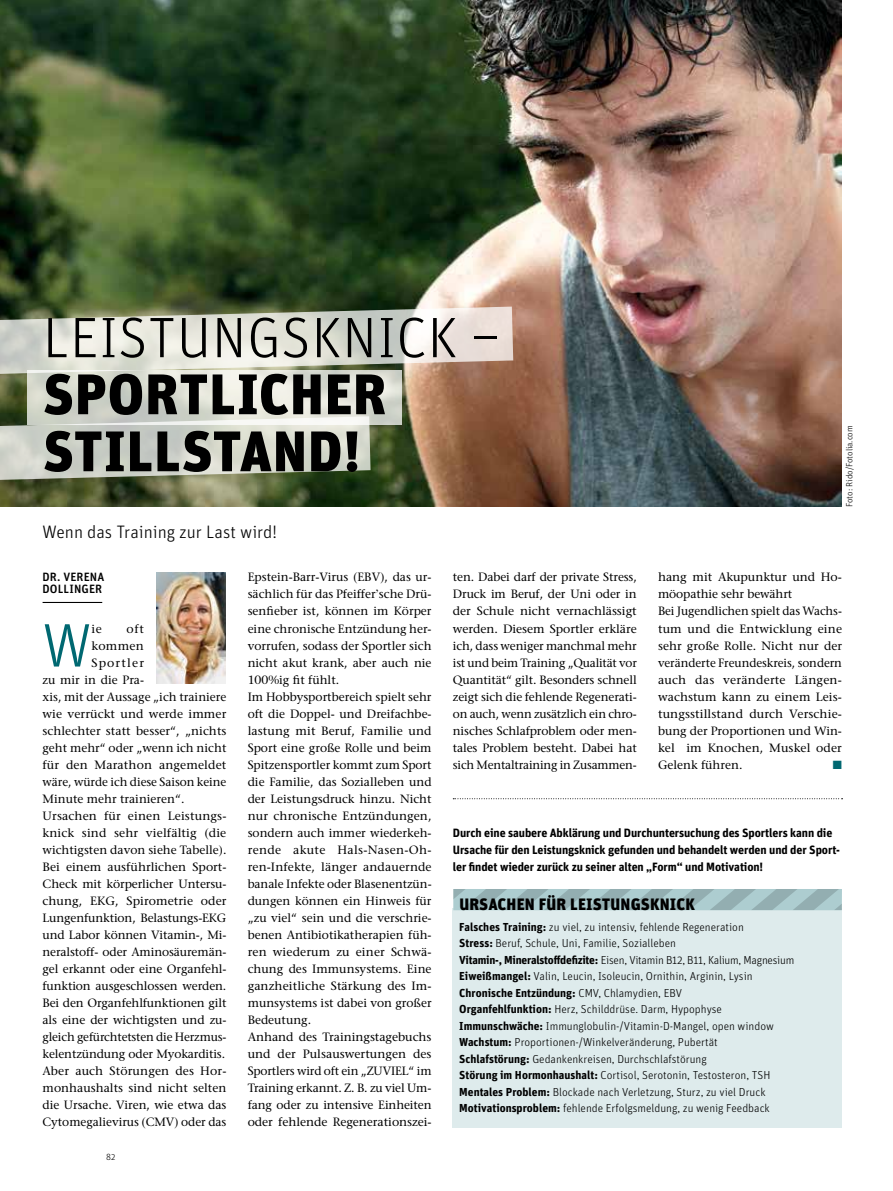
<style>
.page{position:relative;width:893px;height:1191px;background:#fff}
.page>*{position:absolute;margin:0;border:0;box-sizing:border-box;transform-origin:0 0}
.t1{font:300 61.5px "Unit Pro";color:#006871}
.t2{font:900 57px/57px "Unit Pro";letter-spacing:.01em;color:#000}
.t3{font:300 57px "Unit Pro";letter-spacing:.01em;color:#000}
.t4{font:300 18px "Unit Pro";color:#000}
.t5{font:900 16.5px "Unit Pro";letter-spacing:.01em;color:#000}
.t6{font:12px/17px "Stone Serif";color:#000}
.t7{font:700 12px/17px "Unit Pro";letter-spacing:-.01em;color:#000}
.t8{font:500 12px/12px "Unit Pro";letter-spacing:.01em;color:#000}
.t9{font:12px "Stone Serif";letter-spacing:.095em;color:#000}
.t10{font:12px "Zapf Dingbats ITC";color:#006871}
.t11{font:300 11.55px/16.5px "Unit Pro";color:#000}
.t12{font:300 9px "Unit Pro";color:#000}
.s1{font-family:"Times Ten CE"}
.s2{font-weight:700}
</style>
<div class="page">
<img style="left:0;top:0;width:842px;height:506px">
<hr style="left:43px;top:602px;width:59px;height:1px;background:#000">
<svg style="left:0;top:306px;width:513px;height:69px;background:#cccbbe"></svg>
<svg style="left:0;top:416px;width:371px;height:64px;background:#c3c8bb"></svg>
<svg style="left:28px;top:370px;width:374px;height:54px;background:#dcded5"></svg>
<div style="left:453px;top:908px;width:389px;height:219px;background:#deebec"></div>
<svg style="left:453px;top:889px;width:389px;height:21px;background:#a0bdc0"></svg>
<svg style="left:453px;top:798px;width:390px;height:1px"></svg>
<img style="left:157px;top:573px;width:68px;height:110px">
<h2 class="t3" style="left:43px;top:304px;width:458px">Leistu ngsknick –</h2>
<h2 class="t2" style="left:43px;top:364px;width:345px">SPORTLICHER<br>STILLSTAND!</h2>
<h3 class="t4" style="left:43px;top:521px;width:236px">Wenn das Training zur Last wird!</h3>
<p class="t12" style="left:844px;top:507px;width:83px;rotate:-90deg">Foto: Rido/Fotolia.com</p>
<p class="t8" style="left:43px;top:571px;width:63px">DR. VERENA<br>DOLLINGER</p>
<h1 class="t1" style="left:43px;top:609px;width:50px">W</h1>
<p class="t6" style="left:91px;top:620px;width:12px">ie</p>
<p class="t6" style="left:126px;top:620px;width:19px">oft</p>
<p class="t6" style="left:91px;top:637px;width:54px">kommen</p>
<p class="t9" style="left:91px;top:655px;width:54px">Sportler</p>
<p class="t6" style="left:43px;top:671px;width:103px">zu mir in die Pra-</p>
<p class="t6" style="left:43px;top:688px;width:185px">xis, mit der Aussage „ich trainiere</p>
<p class="t6" style="left:43px;top:705px;width:185px">wie verrückt und werde immer</p>
<p class="t6" style="left:43px;top:722px;width:186px">schlechter statt besser“, „nichts</p>
<p class="t6" style="left:43px;top:739px;width:185px">geht mehr“ oder „wenn ich nicht</p>
<p class="t6" style="left:43px;top:756px;width:185px">für den Marathon angemeldet</p>
<p class="t6" style="left:43px;top:773px;width:185px">wäre, würde ich diese Saison keine</p>
<p class="t6" style="left:43px;top:790px;width:143px">Minute mehr trainieren“.</p>
<p class="t6" style="left:43px;top:807px;width:185px">Ursachen für einen Leistungs-</p>
<p class="t6" style="left:43px;top:824px;width:185px">knick sind sehr vielfältig (die</p>
<p class="t6" style="left:43px;top:841px;width:185px">wichtigsten davon siehe Tabelle).</p>
<p class="t6" style="left:43px;top:858px;width:186px">Bei einem ausführlichen Sport-</p>
<p class="t6" style="left:43px;top:875px;width:185px">Check mit körperlicher Untersu-</p>
<p class="t6" style="left:43px;top:892px;width:185px">chung, EKG, Spirometrie oder</p>
<p class="t6" style="left:43px;top:909px;width:185px">Lungenfunktion, Belastungs-EKG</p>
<p class="t6" style="left:43px;top:926px;width:185px">und Labor können Vitamin-, Mi-</p>
<p class="t6" style="left:43px;top:943px;width:185px">neralstoff- oder Aminosäuremän-</p>
<p class="t6" style="left:43px;top:960px;width:185px">gel erkannt oder eine Organfehl-</p>
<p class="t6" style="left:43px;top:977px;width:185px">funktion ausgeschlossen werden.</p>
<p class="t6" style="left:43px;top:994px;width:185px">Bei den Organfehlfunktionen gilt</p>
<p class="t6" style="left:43px;top:1011px;width:185px">als eine der wichtigsten und zu-</p>
<p class="t6" style="left:43px;top:1028px;width:185px">gleich gefürchtetsten die Herzmus-</p>
<p class="t6" style="left:43px;top:1045px;width:184px">kelentzündung oder Myokarditis.</p>
<p class="t6" style="left:43px;top:1062px;width:185px">Aber auch Störungen des Hor-</p>
<p class="t6" style="left:43px;top:1079px;width:185px">monhaushalts sind nicht selten</p>
<p class="t6" style="left:43px;top:1096px;width:185px">die Ursache. Viren, wie etwa das</p>
<p class="t6" style="left:43px;top:1113px;width:185px">Cytomegalievirus (CMV) oder das</p>
<p class="t12" style="left:106px;top:1151px;width:11px">82</p>
<p class="t6" style="left:248px;top:569px;width:186px">Epstein-Barr-Virus (EBV), das ur&shy;sächlich für das Pfeiffer<span class="s1">’</span>sche Drü&shy;senfieber ist, können im Körper eine chronische Entzündung her&shy;vorrufen, sodass der Sportler sich nicht akut krank, aber auch nie<br>100%ig fit fühlt.<br>Im Hobbysportbereich spielt sehr oft die Doppel- und Dreifachbe&shy;lastung mit Beruf, Familie und<br>Sport eine große Rolle und beim<br>Spitzensportler kommt zum Sport die Familie, das Sozialleben und der Leistungsdruck hinzu. Nicht nur chronische Entzündungen, sondern auch immer wiederkeh&shy;rende akute Hals-Nasen-Oh&shy;ren-Infekte, länger andauernde banale Infekte oder Blasenentzün&shy;dungen können ein Hinweis für „zu viel“ sein und die verschrie&shy;benen Antibiotikatherapien füh&shy;ren wiederum zu einer Schwä&shy;chung des Immunsystems. Eine ganzheitliche Stärkung des Im&shy;munsystems ist dabei von großer<br>Bedeutung.<br>Anhand des Trainingstagebuchs und der Pulsauswertungen des<br>Sportlers wird oft ein „ZUVIEL“ im<br>Training erkannt. Z. B. zu viel Um&shy;fang oder zu intensive Einheiten oder fehlende Regenerationszei-</p>
<p class="t6" style="left:453px;top:569px;width:185px;text-align:justify">ten. Dabei darf der private Stress, Druck im Beruf, der Uni oder in der Schule nicht vernachlässigt werden. Diesem Sportler erkläre ich, dass weniger manchmal mehr ist und beim Training „Qualität vor Quantität“ gilt. Besonders schnell zeigt sich die fehlende Regenerati&shy;on auch, wenn zusätzlich ein chro&shy;nisches Schlafproblem oder men&shy;tales Problem besteht. Dabei hat sich Mentaltraining in Zusammen-</p>
<p class="t6" style="left:658px;top:569px;width:186px">hang mit Akupunktur und Ho&shy;möopathie sehr bewährt<br>Bei Jugendlichen spielt das Wachs&shy;tum und die Entwicklung eine sehr große Rolle. Nicht nur der veränderte Freundeskreis, sondern auch das veränderte Längen&shy;wachstum kann zu einem Leis&shy;tungsstillstand durch Verschie&shy;bung der Proportionen und Win&shy;kel im Knochen, Muskel oder<br>Gelenk führen.</p>
<p class="t10" style="left:833px;top:759px;width:11px">■</p>
<p class="t7" style="left:453px;top:823px;width:389px">Durch eine saubere Abklärung und Durchuntersuchung des Sportlers kann die<br>Ursache für den Leistungsknick gefunden und behandelt werden und der Sport&shy;ler findet wieder zurück zu seiner alten „Form“ und Motivation!</p>
<h3 class="t5" style="left:459px;top:893px;width:237px">URSACHEN FÜR LEISTUNGSKNICK</h3>
<p class="t11" style="left:459px;top:918px;width:337px"><span class="s2">Falsches Training:</span> zu viel, zu intensiv, fehlende Regeneration<br><span class="s2">Stress:</span> Beruf, Schule, Uni, Familie, Sozialleben<br><span class="s2">Vitamin-, Mineralstoffdefizite:</span> Eisen, Vitamin B12, B11, Kalium, Magnesium <span class="s2">Eiweißmangel:</span> Valin, Leucin, Isoleucin, Ornithin, Arginin, Lysin <span class="s2">Chronische Entzündung:</span> CMV, Chlamydien, EBV<br><span class="s2">Organfehlfunktion:</span> H erz, Schilddrüse. Darm, Hypophyse <span class="s2">Immunschwäche:</span> Immunglobulin-/Vitamin-D-Mangel, open window <span class="s2">Wachstum:</span> Proportionen-/Winkelveränderung, Pubertät<br><span class="s2">Schlafstörung:</span> Gedankenkreisen, Durchschlafstörung<br><span class="s2">Störung im Hormonhaushalt:</span> Cortisol, Serotonin, Testosteron, TSH <span class="s2">Mentales Problem:</span> Blockade nach Verletzung, Sturz, zu viel Druck <span class="s2">Motivationsproblem:</span> fehlende Erfolgsmeldung, zu wenig Feedback</p>
</div>
